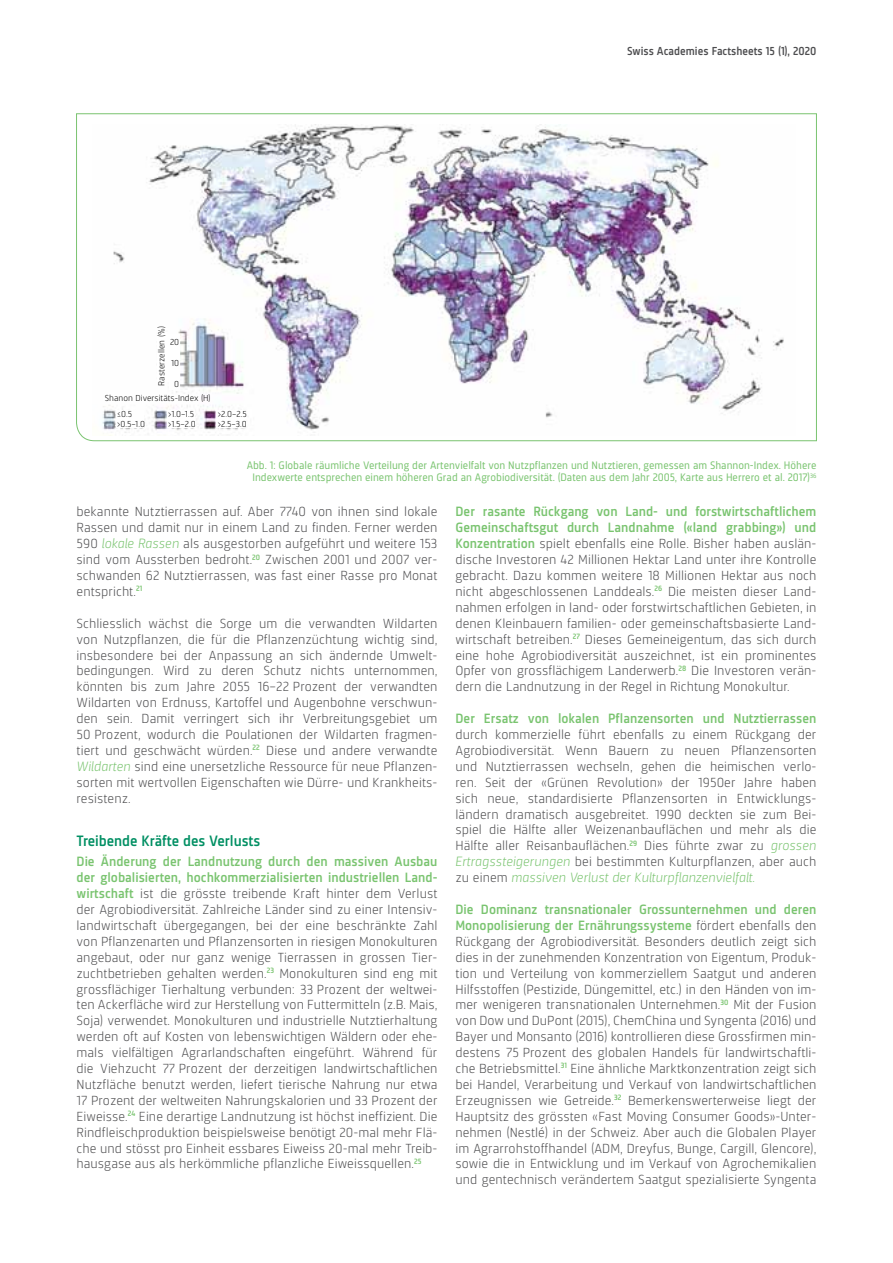
<style>
.page{position:relative;width:893px;height:1263px;background:#fff}
.page>*{position:absolute;margin:0;border:0;box-sizing:border-box;transform-origin:0 0}
.t1{font:500 15.6px "Sinews Sans Pro";letter-spacing:-.005em;color:#008f63}
.t2{font:500 13.95px/15.9px "Sinews Sans Pro";color:#7ac470}
.t3{font:italic 300 13.95px "Sinews Sans Pro";letter-spacing:-.005em;color:#7ac470}
.t4{font:300 13.65px/15.9px "Sinews Sans Pro";letter-spacing:.005em;color:#4d4d4f;text-align:justify;scale:1.04 1}
.t5{font:500 12px "Sinews Sans Pro";color:#4d4d4f}
.t6{font:11.25px/12.8px "Sinews Sans Pro";color:#7ac470;text-align:center}
.t7{font:300 9px "Sinews Sans Pro";letter-spacing:.005em;color:#000;scale:1.04 1}
.s1{font-style:italic;font-size:13.95px;color:#7ac470}
.s2{font-weight:500;font-size:13.95px;color:#7ac470}
.s3{font-style:normal;font-size:13.65px;color:#4d4d4f}
.s4{font-weight:300;font-size:13.65px;color:#4d4d4f}
</style>
<div class="page">
<svg style="left:76px;top:113px;width:741px;height:328px"></svg>
<img style="left:92px;top:124px;width:703px;height:311px">
<div style="left:157px;top:334px;width:12px;height:48px;background:#fff"></div>
<div style="left:116px;top:410px;width:28px;height:18px;background:#fff"></div>
<div style="left:167px;top:410px;width:27px;height:18px;background:#fff"></div>
<div style="left:216px;top:411px;width:29px;height:17px;background:#fff"></div>
<div style="left:169px;top:335px;width:10px;height:55px;background:#fff"></div>
<p class="t7" style="left:156px;top:386px;width:59px;rotate:-90deg">Rasterzellen (%)</p>
<p class="t7" style="left:170px;top:337px;width:10px">20</p>
<p class="t7" style="left:171px;top:358px;width:9px">10</p>
<p class="t7" style="left:174px;top:379px;width:6px">0</p>
<p class="t7" style="left:105px;top:393px;width:103px">Shanon Diversitäts-Index (H)</p>
<p class="t7" style="left:117px;top:409px;width:16px">≤0.5</p>
<p class="t7" style="left:168px;top:409px;width:26px">&gt;1.0–1.5</p>
<p class="t7" style="left:218px;top:409px;width:29px">&gt;2.0–2.5</p>
<p class="t7" style="left:117px;top:420px;width:28px">&gt;0.5–1.0</p>
<p class="t7" style="left:168px;top:420px;width:28px">&gt;1.5–2.0</p>
<p class="t7" style="left:218px;top:420px;width:29px">&gt;2.5–3.0</p>
<p class="t5" style="left:627px;top:44px;width:191px">Swiss Academies Factsheets 15 (1), 2020</p>
<p class="t6" style="left:247px;top:459px;width:571px">Abb. 1: Globale räumliche Verteilung der Artenvielfalt von Nutzpflanzen und Nutztieren, gemessen am Shannon-Index. Höhere<br>Indexwerte entsprechen einem höheren Grad an Agrobiodiversität. (Daten aus dem Jahr 2005, Karte aus Herrero et al. 2017)<sup>36</sup></p>
<p class="t4" style="left:77px;top:504px;width:349px">bekannte Nutztierrassen auf. Aber 7740 von ihnen sind lokale Rassen und damit nur in einem Land zu finden. Ferner werden 590 <span class="s1">lokale Rassen</span> als ausgestorben aufgeführt und weitere 153 sind vom Aussterben bedroht.<sup>20</sup> Zwischen 2001 und 2007 ver&shy;schwanden 62 Nutztierrassen, was fast einer Rasse pro Monat entspricht.<sup>21</sup></p>
<p class="t4" style="left:77px;top:615px;width:349px">Schliesslich wächst die Sorge um die verwandten Wildarten von Nutzpflanzen, die für die Pflanzenzüchtung wichtig sind, insbesondere bei der Anpassung an sich ändernde Umwelt&shy;bedingungen. Wird zu deren Schutz nichts unternommen, könnten bis zum Jahre 2055 16–22 Prozent der verwandten Wildarten von Erdnuss, Kartoffel und Augenbohne verschwun&shy;den sein. Damit verringert sich ihr Verbreitungsgebiet um 50 Prozent, wodurch die Poulationen der Wildarten fragmen&shy;tiert und geschwächt würden.<sup>22</sup> Diese und andere verwandte <span class="s1">Wildarten</span> sind eine unersetzliche Ressource für neue Pflanzen&shy;sorten mit wertvollen Eigenschaften wie Dürre- und Krankheits&shy;resistenz.</p>
<p class="t1" style="left:77px;top:832px;width:185px">Treibende Kräfte des Verlusts</p>
<p class="t2" style="left:77px;top:854px;width:362px">Die Änderung der Landnutzung durch den massiven Ausbau der globalisierten, hochkommerzialisierten industriellen Land-</p>
<p class="t4" style="left:77px;top:886px;width:349px"><span class="s2">wirtschaft</span> ist die grösste treibende Kraft hinter dem Verlust der Agrobiodiversität. Zahlreiche Länder sind zu einer Intensiv&shy;landwirtschaft übergegangen, bei der eine beschränkte Zahl von Pflanzenarten und Pflanzensorten in riesigen Monokulturen angebaut, oder nur ganz wenige Tierrassen in grossen Tier&shy;zuchtbetrieben gehalten werden.<sup>23</sup> Monokulturen sind eng mit grossflächiger Tierhaltung verbunden: 33 Prozent der weltwei&shy;ten Ackerfläche wird zur Herstellung von Futtermitteln (z.B. Mais, Soja) verwendet. Monokulturen und industrielle Nutztierhaltung werden oft auf Kosten von lebenswichtigen Wäldern oder ehe&shy;mals vielfältigen Agrarlandschaften eingeführt. Während für die Viehzucht 77 Prozent der derzeitigen landwirtschaftlichen Nutzfläche benutzt werden, liefert tierische Nahrung nur etwa 17 Prozent der weltweiten Nahrungskalorien und 33 Prozent der Eiweisse.<sup>24</sup> Eine derartige Landnutzung ist höchst ineffizient. Die Rindfleischproduktion beispielsweise benötigt 20-mal mehr Flä&shy;che und stösst pro Einheit essbares Eiweiss 20-mal mehr Treib&shy;hausgase aus als herkömmliche pflanzliche Eiweissquellen.<sup>25</sup></p>
<p class="t2" style="left:455px;top:504px;width:362px">Der rasante Rückgang von Land- und forstwirtschaftlichem<br>Gemeinschaftsgut durch Landnahme («land grabbing») und</p>
<p class="t4" style="left:455px;top:536px;width:349px"><span class="s2">Konzentration</span> spielt ebenfalls eine Rolle. Bisher haben auslän&shy;dische Investoren 42 Millionen Hektar Land unter ihre Kontrolle gebracht. Dazu kommen weitere 18 Millionen Hektar aus noch nicht abgeschlossenen Landdeals.<sup>26</sup> Die meisten dieser Land&shy;nahmen erfolgen in land- oder forstwirtschaftlichen Gebieten, in denen Kleinbauern familien- oder gemeinschaftsbasierte Land&shy;wirtschaft betreiben.<sup>27</sup> Dieses Gemeineigentum, das sich durch eine hohe Agrobiodiversität auszeichnet, ist ein prominentes Opfer von grossflächigem Landerwerb.<sup>28</sup> Die Investoren verän&shy;dern die Landnutzung in der Regel in Richtung Monokultur.</p>
<p class="t2" style="left:455px;top:710px;width:362px">Der Ersatz von lokalen Pflanzensorten und Nutztierrassen</p>
<p class="t4" style="left:455px;top:727px;width:349px">durch kommerzielle führt ebenfalls zu einem Rückgang der Agrobiodiversität. Wenn Bauern zu neuen Pflanzensorten und Nutztierrassen wechseln, gehen die heimischen verlo&shy;ren. Seit der «Grünen Revolution» der 1950er Jahre haben sich neue, standardisierte Pflanzensorten in Entwicklungs&shy;ländern dramatisch ausgebreitet. 1990 deckten sie zum Bei&shy;spiel die Hälfte aller Weizenanbauflächen und mehr als die Hälfte aller Reisanbauflächen.<sup>29</sup> Dies führte zwar zu <span class="s1">grossen Ertragssteigerungen</span> bei bestimmten Kulturpflanzen, aber auch</p>
<p class="t3" style="left:455px;top:870px;width:301px"><span class="s3">zu einem</span> massiven Verlust der Kulturpflanzenvielfalt.</p>
<p class="t2" style="left:455px;top:901px;width:362px">Die Dominanz transnationaler Grossunternehmen und deren<br>Monopolisierung der Ernährungssysteme <span class="s4">fördert ebenfalls den</span></p>
<p class="t4" style="left:455px;top:933px;width:349px">Rückgang der Agrobiodiversität. Besonders deutlich zeigt sich dies in der zunehmenden Konzentration von Eigentum, Produk&shy;tion und Verteilung von kommerziellem Saatgut und anderen Hilfsstoffen (Pestizide, Düngemittel, etc.) in den Händen von im&shy;mer wenigeren transnationalen Unternehmen.<sup>30</sup> Mit der Fusion von Dow und DuPont (2015), ChemChina und Syngenta (2016) und Bayer und Monsanto (2016) kontrollieren diese Grossfirmen min&shy;destens 75 Prozent des globalen Handels für landwirtschaftli&shy;che Betriebsmittel.<sup>31</sup> Eine ähnliche Marktkonzentration zeigt sich bei Handel, Verarbeitung und Verkauf von landwirtschaftlichen Erzeugnissen wie Getreide.<sup>32</sup> Bemerkenswerterweise liegt der Hauptsitz des grössten «Fast Moving Consumer Goods»-Unter&shy;nehmen (Nestlé) in der Schweiz. Aber auch die Globalen Player im Agrarrohstoffhandel (ADM, Dreyfus, Bunge, Cargill, Glencore), sowie die in Entwicklung und im Verkauf von Agrochemikalien und gentechnisch verändertem Saatgut spezialisierte Syngenta</p>
</div>
